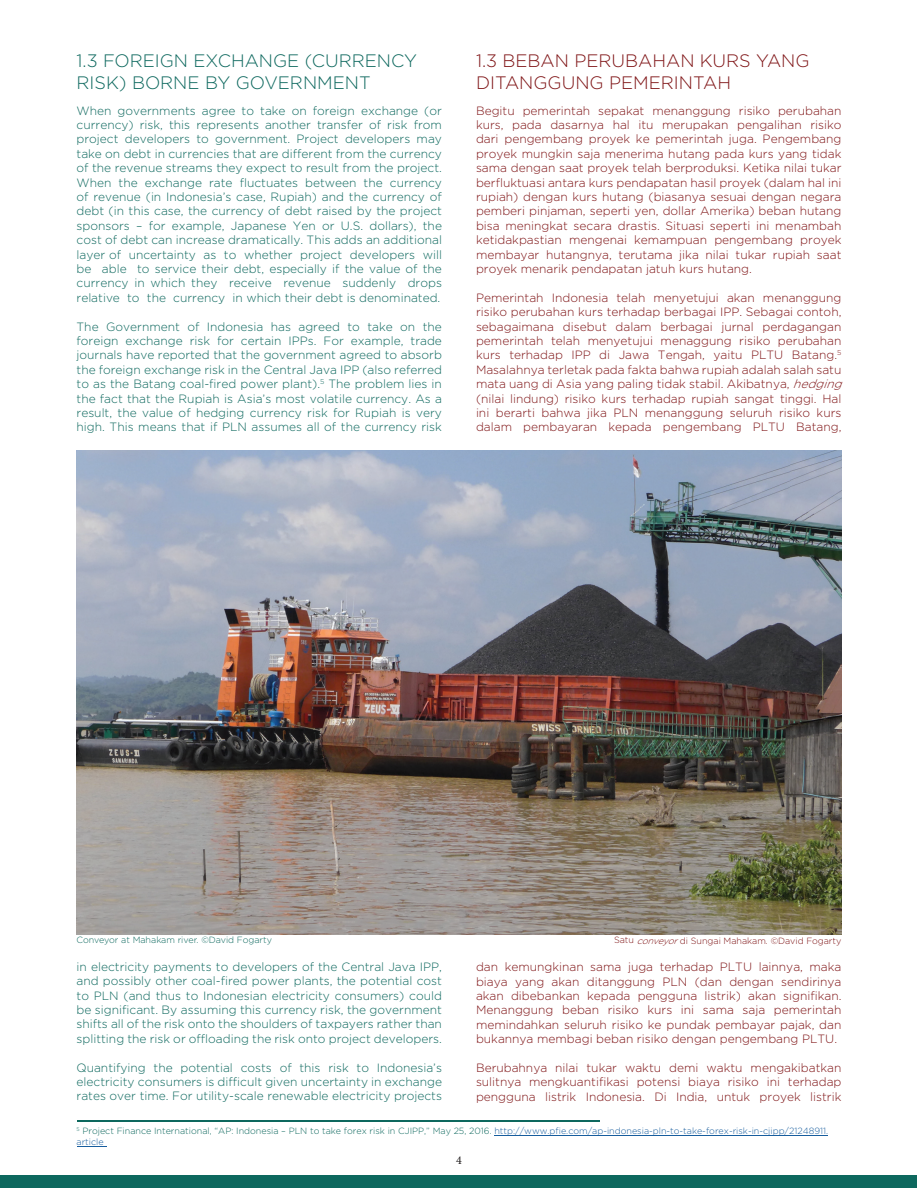
<style>
.page{position:relative;width:918px;height:1188px;background:#fff}
.page>*{position:absolute;margin:0;border:0;box-sizing:border-box;transform-origin:0 0}
.t1{font:300 18px/21.6px "Gotham";color:#0d685e}
.t2{font:300 18px/21.6px "Gotham";color:#7f1416}
.t3{font:300 12px/14.4px "Gotham";color:#0d685e;text-align:justify}
.t4{font:300 12px/14.4px "Gotham";color:#7f1416;text-align:justify}
.t5{font:12px "Minion Pro";color:#231f20}
.t6{font:300 9px/10.8px "Gotham";color:#175d9e}
.t7{font:300 9px "Gotham";color:#7f1416}
.t8{font:300 9px "Gotham";color:#0d685e}
.s1{font-style:italic}
.s2{color:#0d685e}
</style>
<div class="page">
<div style="left:1px;top:1175px;width:916px;height:12px;background:#0d685e"></div>
<img style="left:77px;top:450px;width:764px;height:485px">
<hr style="left:494px;top:1135px;width:334px;height:1px;background:#175d9e">
<svg style="left:77px;top:1146px;width:29px;height:1px"></svg>
<hr style="left:77px;top:1120px;width:523px;height:2px;background:#0d685e">
<h1 class="t1" style="left:77px;top:50px;width:342px">1.3 FOREIGN EXCHANGE (CURRENCY<br>RISK) BORNE BY GOVERNMENT</h1>
<h1 class="t2" style="left:476px;top:50px;width:335px">1.3 BEBAN PERUBAHAN KURS YANG<br>DITANGGUNG PEMERINTAH</h1>
<p class="t3" style="left:77px;top:103px;width:367px">When governments agree to take on foreign exchange (or currency) risk, this represents another transfer of risk from project developers to government. Project developers may take on debt in currencies that are different from the currency of the revenue streams they expect to result from the project.<br>When the exchange rate fluctuates between the currency of revenue (in Indonesia’s case, Rupiah) and the currency of debt (in this case, the currency of debt raised by the project sponsors – for example, Japanese Yen or U.S. dollars), the cost of debt can increase dramatically. This adds an additional layer of uncertainty as to whether project developers will be able to service their debt, especially if the value of the currency in which they receive revenue suddenly drops relative to the currency in which their debt is denominated.</p>
<p class="t3" style="left:77px;top:319px;width:367px">The Government of Indonesia has agreed to take on the foreign exchange risk for certain IPPs. For example, trade journals have reported that the government agreed to absorb the foreign exchange risk in the Central Java IPP (also referred to as the Batang coal-fired power plant).<sup>5</sup> The problem lies in the fact that the Rupiah is Asia’s most volatile currency. As a result, the value of hedging currency risk for Rupiah is very high. This means that if PLN assumes all of the currency risk</p>
<p class="t4" style="left:476px;top:103px;width:367px">Begitu pemerintah sepakat menanggung risiko perubahan kurs, pada dasarnya hal itu merupakan pengalihan risiko dari pengembang proyek ke pemerintah juga. Pengembang proyek mungkin saja menerima hutang pada kurs yang tidak sama dengan saat proyek telah berproduksi. Ketika nilai tukar berfluktuasi antara kurs pendapatan hasil proyek (dalam hal ini rupiah) dengan kurs hutang (biasanya sesuai dengan negara pemberi pinjaman, seperti yen, dollar Amerika) beban hutang bisa meningkat secara drastis. Situasi seperti ini menambah ketidakpastian mengenai kemampuan pengembang proyek membayar hutangnya, terutama jika nilai tukar rupiah saat proyek menarik pendapatan jatuh kurs hutang.</p>
<p class="t4" style="left:476px;top:290px;width:372px;text-align:left">Pemerintah Indonesia telah menyetujui akan menanggung risiko perubahan kurs terhadap berbagai IPP. Sebagai contoh, sebagaimana disebut dalam berbagai jurnal perdagangan pemerintah telah menyetujui menaggung risiko perubahan kurs terhadap IPP di Jawa Tengah, yaitu PLTU Batang.<sup>5<br></sup>Masalahnya terletak pada fakta bahwa rupiah adalah salah satu mata uang di Asia yang paling tidak stabil. Akibatnya, <span class="s1">hedging </span>(nilai lindung) risiko kurs terhadap rupiah sangat tinggi. Hal ini berarti bahwa jika PLN menanggung seluruh risiko kurs dalam pembayaran kepada pengembang PLTU Batang,</p>
<p class="t8" style="left:77px;top:935px;width:197px">Conveyor at Mahakam river. ©David Fogarty</p>
<p class="t7" style="left:614px;top:935px;width:229px">Satu <span class="s1">conveyor</span>di Sungai Mahakam. ©David Fogarty</p>
<p class="t3" style="left:77px;top:959px;width:367px">in electricity payments to developers of the Central Java IPP, and possibly other coal-fired power plants, the potential cost to PLN (and thus to Indonesian electricity consumers) could be significant. By assuming this currency risk, the government shifts all of the risk onto the shoulders of taxpayers rather than splitting the risk or offloading the risk onto project developers.</p>
<p class="t3" style="left:77px;top:1060px;width:367px">Quantifying the potential costs of this risk to Indonesia’s electricity consumers is difficult given uncertainty in exchange rates over time. For utility-scale renewable electricity projects</p>
<p class="t4" style="left:476px;top:960px;width:367px">dan kemungkinan sama juga terhadap PLTU lainnya, maka biaya yang akan ditanggung PLN (dan dengan sendirinya akan dibebankan kepada pengguna listrik) akan signifikan.<br>Menanggung beban risiko kurs ini sama saja pemerintah memindahkan seluruh risiko ke pundak pembayar pajak, dan bukannya membagi beban risiko dengan pengembang PLTU.</p>
<p class="t4" style="left:476px;top:1060px;width:367px">Berubahnya nilai tukar waktu demi waktu mengakibatkan sulitnya mengkuantifikasi potensi biaya risiko ini terhadap pengguna listrik Indonesia. Di India, untuk proyek listrik</p>
<p class="t6" style="left:77px;top:1125px;width:753px"><sup>5</sup> <span class="s2">Project Finance International, “AP: Indonesia – PLN to take forex risk in CJIPP,” May 25, 2016.</span> http://www.pfie.com/ap-indonesia-pln-to-take-forex-risk-in-cjipp/21248911. article</p>
<p class="t5" style="left:456px;top:1152px;width:7px">4</p>
</div>
